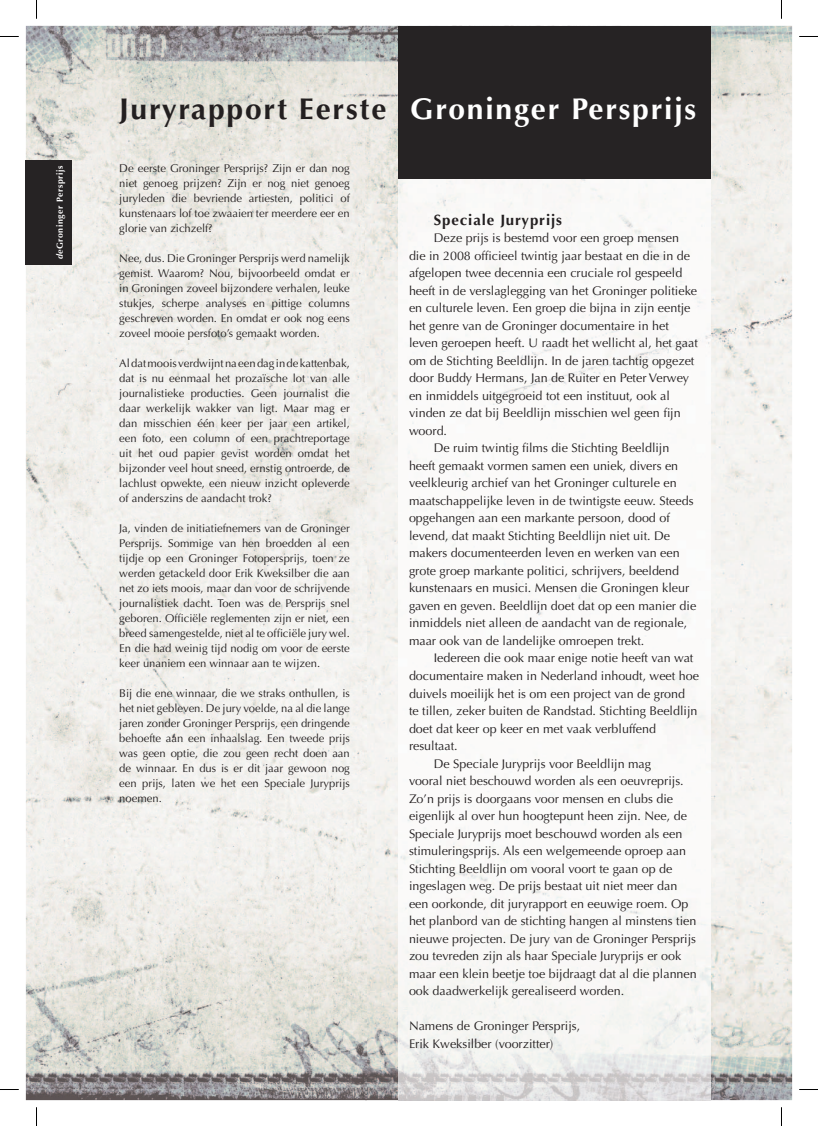
<style>
.page{position:relative;width:818px;height:1126px;background:#fff}
.page>*{position:absolute;margin:0;border:0;box-sizing:border-box;transform-origin:0 0}
.t1{font:700 30px "Optima";letter-spacing:.06em;color:#fff}
.t2{font:700 15px "Optima";letter-spacing:.06em;color:#231f20}
.t3{font:12.5px/17.5px "Optima";color:#231f20}
.t4{font:11.25px/15px "Optima";color:#231f20;text-align:justify}
.t5{font:700 8.75px "Optima";letter-spacing:.06em;color:#fff}
.s1{font-style:italic}
.s2{color:#231f20}
</style>
<div class="page">
<img style="left:26px;top:26px;width:339px;height:1073px">
<img style="left:365px;top:26px;width:426px;height:179px">
<img style="left:365px;top:205px;width:33px;height:894px">
<img style="left:710px;top:205px;width:81px;height:894px">
<img style="left:398px;top:178px;width:312px;height:921px">
<div style="left:398px;top:26px;width:312px;height:152px;background:#262324"></div>
<div style="left:26px;top:160px;width:46px;height:104px;background:#262324"></div>
<svg style="left:0;top:36px;width:19px;height:1px"></svg>
<svg style="left:799px;top:36px;width:18px;height:1px"></svg>
<svg style="left:0;top:1089px;width:19px;height:1px"></svg>
<svg style="left:799px;top:1089px;width:18px;height:1px"></svg>
<svg style="left:36px;top:0;width:1px;height:19px"></svg>
<svg style="left:36px;top:1107px;width:1px;height:18px"></svg>
<p class="t5" style="left:55px;top:259px;width:95px;rotate:-90deg"><span class="s1">de</span>Groninger Persprijs</p>
<h1 class="t1" style="left:119px;top:91px;width:578px"><span class="s2">Juryrapport Eerste</span> Groninger Persprijs</h1>
<p class="t4" style="left:119px;top:160px;width:232px">De eerste Groninger Persprijs? Zijn er dan nog niet genoeg prijzen? Zijn er nog niet genoeg juryleden die bevriende artiesten, politici of kunstenaars lof toe zwaaien ter meerdere eer en glorie van zichzelf?</p>
<p class="t4" style="left:119px;top:250px;width:232px">Nee, dus. Die Groninger Persprijs werd namelijk gemist. Waarom? Nou, bijvoorbeeld omdat er in Groningen zoveel bijzondere verhalen, leuke stukjes, scherpe analyses en pittige columns geschreven worden. En omdat er ook nog eens zoveel mooie persfoto’s gemaakt worden.</p>
<p class="t4" style="left:119px;top:355px;width:232px">Al dat moois verdwijnt na een dag in de kattenbak, dat is nu eenmaal het prozaïsche lot van alle journalistieke producties. Geen journalist die daar werkelijk wakker van ligt. Maar mag er dan misschien één keer per jaar een artikel, een foto, een column of een prachtreportage uit het oud papier gevist worden omdat het bijzonder veel hout sneed, ernstig ontroerde, de lachlust opwekte, een nieuw inzicht opleverde of anderszins de aandacht trok?</p>
<p class="t4" style="left:119px;top:520px;width:232px">Ja, vinden de initiatiefnemers van de Groninger Persprijs. Sommige van hen broedden al een tijdje op een Groninger Fotopersprijs, toen ze werden getackeld door Erik Kweksilber die aan net zo iets moois, maar dan voor de schrijvende journalistiek dacht. Toen was de Persprijs snel geboren. Officiële reglementen zijn er niet, een breed samengestelde, niet al te officiële jury wel.<br>En die had weinig tijd nodig om voor de eerste keer unaniem een winnaar aan te wijzen.</p>
<p class="t4" style="left:119px;top:685px;width:232px">Bij die ene winnaar, die we straks onthullen, is het niet gebleven. De jury voelde, na al die lange jaren zonder Groninger Persprijs, een dringende behoefte aan een inhaalslag. Een tweede prijs was geen optie, die zou geen recht doen aan de winnaar. En dus is er dit jaar gewoon nog een prijs, laten we het een Speciale Juryprijs noemen.</p>
<p class="t2" style="left:433px;top:211px;width:130px">Speciale Juryprijs</p>
<p class="t3" style="left:433px;top:229px;width:246px">Deze prijs is bestemd voor een groep mensen</p>
<p class="t3" style="left:409px;top:247px;width:282px">die in 2008 officieel twintig jaar bestaat en die in de</p>
<p class="t3" style="left:409px;top:264px;width:275px">afgelopen twee decennia een cruciale rol gespeeld</p>
<p class="t3" style="left:409px;top:282px;width:289px">heeft in de verslaglegging van het Groninger politieke</p>
<p class="t3" style="left:409px;top:299px;width:283px">en culturele leven. Een groep die bijna in zijn eentje</p>
<p class="t3" style="left:409px;top:317px;width:261px">het genre van de Groninger documentaire in het</p>
<p class="t3" style="left:409px;top:334px;width:290px">leven geroepen heeft. U raadt het wellicht al, het gaat</p>
<p class="t3" style="left:409px;top:352px;width:287px">om de Stichting Beeldlijn. In de jaren tachtig opgezet</p>
<p class="t3" style="left:409px;top:369px;width:281px">door Buddy Hermans, Jan de Ruiter en Peter Verwey</p>
<p class="t3" style="left:409px;top:387px;width:262px">en inmiddels uitgegroeid tot een instituut, ook al</p>
<p class="t3" style="left:409px;top:404px;width:273px">vinden ze dat bij Beeldlijn misschien wel geen fijn</p>
<p class="t3" style="left:409px;top:422px;width:40px">woord.</p>
<p class="t3" style="left:433px;top:439px;width:237px">De ruim twintig films die Stichting Beeldlijn</p>
<p class="t3" style="left:409px;top:457px;width:270px">heeft gemaakt vormen samen een uniek, divers en</p>
<p class="t3" style="left:409px;top:474px;width:269px">veelkleurig archief van het Groninger culturele en</p>
<p class="t3" style="left:409px;top:492px;width:286px">maatschappelijke leven in de twintigste eeuw. Steeds</p>
<p class="t3" style="left:409px;top:509px;width:262px">opgehangen aan een markante persoon, dood of</p>
<p class="t3" style="left:409px;top:527px;width:262px">levend, dat maakt Stichting Beeldlijn niet uit. De</p>
<p class="t3" style="left:409px;top:544px;width:272px">makers documenteerden leven en werken van een</p>
<p class="t3" style="left:409px;top:562px;width:271px">grote groep markante politici, schrijvers, beeldend</p>
<p class="t3" style="left:409px;top:579px;width:281px">kunstenaars en musici. Mensen die Groningen kleur</p>
<p class="t3" style="left:409px;top:597px;width:288px">gaven en geven. Beeldlijn doet dat op een manier die</p>
<p class="t3" style="left:409px;top:614px;width:280px">inmiddels niet alleen de aandacht van de regionale,</p>
<p class="t3" style="left:409px;top:632px;width:237px">maar ook van de landelijke omroepen trekt.</p>
<p class="t3" style="left:433px;top:649px;width:261px">Iedereen die ook maar enige notie heeft van wat</p>
<p class="t3" style="left:409px;top:667px;width:291px">documentaire maken in Nederland inhoudt, weet hoe</p>
<p class="t3" style="left:409px;top:684px;width:277px">duivels moeilijk het is om een project van de grond</p>
<p class="t3" style="left:409px;top:702px;width:290px">te tillen, zeker buiten de Randstad. Stichting Beeldlijn</p>
<p class="t3" style="left:409px;top:719px;width:248px">doet dat keer op keer en met vaak verbluffend</p>
<p class="t3" style="left:409px;top:737px;width:50px">resultaat.</p>
<p class="t3" style="left:433px;top:754px;width:218px">De Speciale Juryprijs voor Beeldlijn mag</p>
<p class="t3" style="left:409px;top:772px;width:276px">vooral niet beschouwd worden als een oeuvreprijs.</p>
<p class="t3" style="left:409px;top:789px;width:265px">Zo’n prijs is doorgaans voor mensen en clubs die</p>
<p class="t3" style="left:409px;top:807px;width:279px">eigenlijk al over hun hoogtepunt heen zijn. Nee, de</p>
<p class="t3" style="left:409px;top:824px;width:275px">Speciale Juryprijs moet beschouwd worden als een</p>
<p class="t3" style="left:409px;top:842px;width:278px">stimuleringsprijs. Als een welgemeende oproep aan</p>
<p class="t3" style="left:409px;top:859px;width:265px">Stichting Beeldlijn om vooral voort te gaan op de</p>
<p class="t3" style="left:409px;top:877px;width:270px">ingeslagen weg. De prijs bestaat uit niet meer dan</p>
<p class="t3" style="left:409px;top:894px;width:281px">een oorkonde, dit juryrapport en eeuwige roem. Op</p>
<p class="t3" style="left:409px;top:912px;width:289px">het planbord van de stichting hangen al minstens tien</p>
<p class="t3" style="left:409px;top:929px;width:288px">nieuwe projecten. De jury van de Groninger Persprijs</p>
<p class="t3" style="left:409px;top:947px;width:274px">zou tevreden zijn als haar Speciale Juryprijs er ook</p>
<p class="t3" style="left:409px;top:964px;width:289px">maar een klein beetje toe bijdraagt dat al die plannen</p>
<p class="t3" style="left:409px;top:982px;width:217px">ook daadwerkelijk gerealiseerd worden.</p>
<p class="t3" style="left:409px;top:1017px;width:173px">Namens de Groninger Persprijs,<br>Erik Kweksilber (voorzitter)</p>
</div>
